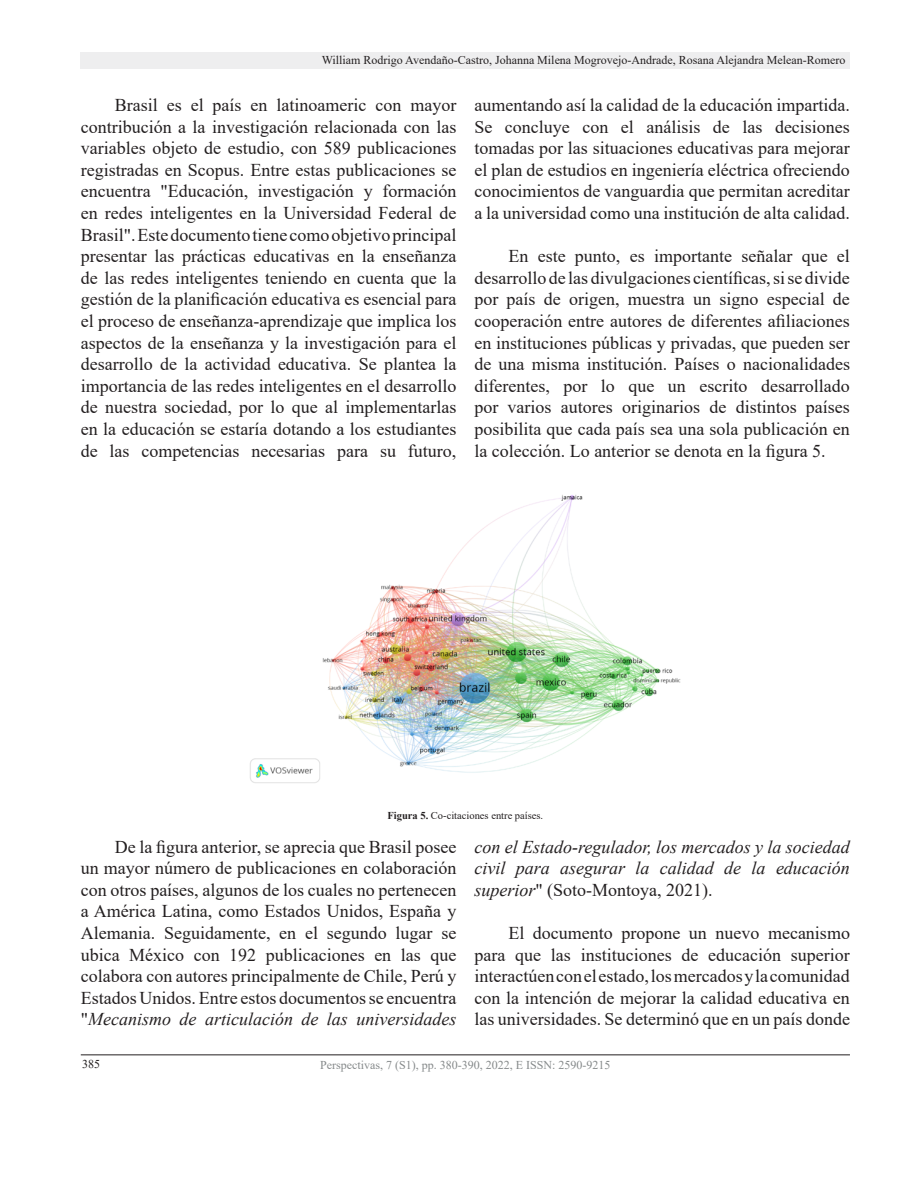
<style>
.page{position:relative;width:918px;height:1188px;background:#fff}
.page>*{position:absolute;margin:0;border:0;box-sizing:border-box;transform-origin:0 0}
.Cuerpo_de_texto{font:18px/21.6px "Times New Roman";color:#231f20;text-align:justify}
.Cuerpo_de_texto-2{font:italic 18px/21.6px "Times New Roman";color:#231f20;text-align:justify}
.t1{font:12px "Times New Roman";color:#231f20}
.t2{font:12px "Times New Roman";color:#868a8b}
.t3{font:10.5px "Times New Roman";color:#231f20}
.s1{font-weight:700}
.s2{font-style:italic}
.s3{font-style:normal}
</style>
<div class="page">
<div style="left:81px;top:52px;width:769px;height:17px;background:#eeeeef"></div>
<hr style="left:81px;top:1054px;width:769px;height:1px;background:#231f20">
<img style="left:250px;top:495px;width:431px;height:288px">
<p class="t1" style="left:322px;top:51px;width:525px">William Rodrigo Avendaño-Castro, Johanna Milena Mogrovejo-Andrade, Rosana Alejandra Melean-Romero</p>
<p class="Cuerpo_de_texto" style="left:81px;top:94px;width:377px;text-indent:34px">Brasil es el país en latinoameric con mayor contribución a la investigación relacionada con las variables objeto de estudio, con 589 publicaciones registradas en Scopus. Entre estas publicaciones se encuentra "Educación, investigación y formación en redes inteligentes en la Universidad Federal de Brasil". Este documento tiene como objetivo principal presentar las prácticas educativas en la enseñanza de las redes inteligentes teniendo en cuenta que la gestión de la planificación educativa es esencial para el proceso de enseñanza-aprendizaje que implica los aspectos de la enseñanza y la investigación para el desarrollo de la actividad educativa. Se plantea la importancia de las redes inteligentes en el desarrollo de nuestra sociedad, por lo que al implementarlas en la educación se estaría dotando a los estudiantes de las competencias necesarias para su futuro,</p>
<p class="Cuerpo_de_texto" style="left:474px;top:94px;width:377px">aumentando así la calidad de la educación impartida.<br>Se concluye con el análisis de las decisiones tomadas por las situaciones educativas para mejorar el plan de estudios en ingeniería eléctrica ofreciendo conocimientos de vanguardia que permitan acreditar a la universidad como una institución de alta calidad.</p>
<p class="Cuerpo_de_texto" style="left:474px;top:245px;width:377px;text-indent:34px">En este punto, es importante señalar que el desarrollo de las divulgaciones científicas, si se divide por país de origen, muestra un signo especial de cooperación entre autores de diferentes afiliaciones en instituciones públicas y privadas, que pueden ser de una misma institución. Países o nacionalidades diferentes, por lo que un escrito desarrollado por varios autores originarios de distintos países posibilita que cada país sea una sola publicación en la colección. Lo anterior se denota en la figura 5.</p>
<p class="t3" style="left:388px;top:808px;width:157px"><span class="s1">Figura 5.</span> Co-citaciones entre países.</p>
<p class="Cuerpo_de_texto" style="left:81px;top:835px;width:377px;text-indent:34px">De la figura anterior, se aprecia que Brasil posee un mayor número de publicaciones en colaboración con otros países, algunos de los cuales no pertenecen a América Latina, como Estados Unidos, España y Alemania. Seguidamente, en el segundo lugar se ubica México con 192 publicaciones en las que colabora con autores principalmente de Chile, Perú y Estados Unidos. Entre estos documentos se encuentra "<span class="s2">Mecanismo de articulación de las universidades</span></p>
<p class="Cuerpo_de_texto-2" style="left:474px;top:835px;width:377px">con el Estado-regulador, los mercados y la sociedad civil para asegurar la calidad de la educación superior<span class="s3">" (Soto-Montoya, 2021).</span></p>
<p class="Cuerpo_de_texto" style="left:474px;top:922px;width:377px;text-indent:34px">El documento propone un nuevo mecanismo para que las instituciones de educación superior interactúen con el estado, los mercados y la comunidad con la intención de mejorar la calidad educativa en las universidades. Se determinó que en un país donde</p>
<p class="t1" style="left:82px;top:1056px;width:19px">385</p>
<p class="t2" style="left:320px;top:1057px;width:292px">Perspectivas, 7 (S1), pp. 380-390, 2022, E ISSN: 2590-9215</p>
</div>
